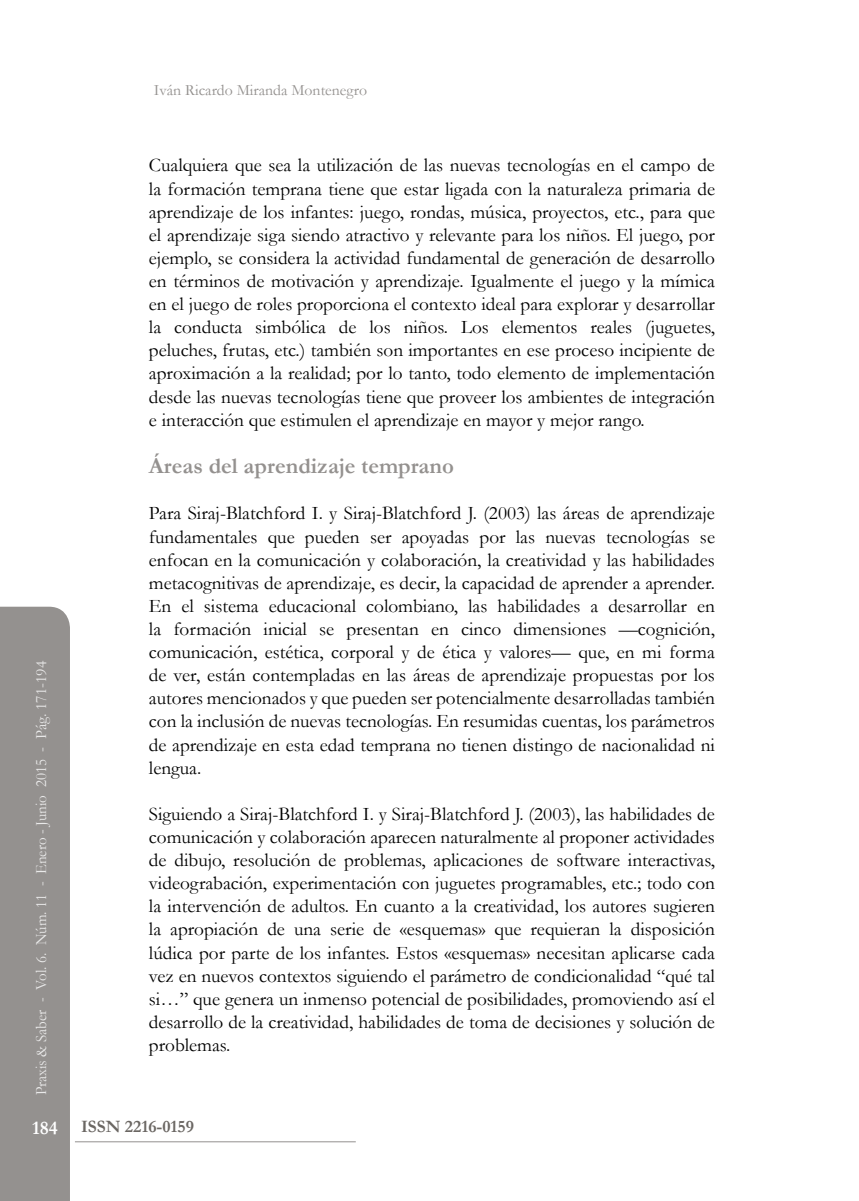
<style>
.page{position:relative;width:859px;height:1201px;background:#fff}
.page>*{position:absolute;margin:0;border:0;box-sizing:border-box;transform-origin:0 0}
.t1{font:700 22.75px "Garamond";color:#94918f}
.t2{font:19.25px/23.1px "Garamond";color:#000;text-align:justify}
.t3{font:700 17.5px "Garamond";color:#6b6763}
.t4{font:15.75px "Garamond";color:#e9e9e9;scale:.95 1}
.t5{font:15.75px "Garamond";color:#94918f}
.s1{font-size:19.25px;color:#fff}
</style>
<div class="page">
<div style="left:0;top:606px;width:70px;height:594px;background:#94918f"></div>
<hr style="left:75px;top:1141px;width:280px;height:1px;background:#94918f">
<p class="t4" style="left:30px;top:1095px;width:459px;rotate:-90deg">Praxis &amp; Saber - Vol. 6. Núm. 11 - Enero - Junio 2015 - Pág. 171-194</p>
<p class="t5" style="left:154px;top:80px;width:215px">Iván Ricardo Miranda Montenegro</p>
<p class="t2" style="left:149px;top:153px;width:567px">Cualquiera que sea la utilización de las nuevas tecnologías en el campo de la formación temprana tiene que estar ligada con la naturaleza primaria de aprendizaje de los infantes: juego, rondas, música, proyectos, etc., para que el aprendizaje siga siendo atractivo y relevante para los niños. El juego, por ejemplo, se considera la actividad fundamental de generación de desarrollo en términos de motivación y aprendizaje. Igualmente el juego y la mímica en el juego de roles proporciona el contexto ideal para explorar y desarrollar la conducta simbólica de los niños. Los elementos reales (juguetes, peluches, frutas, etc.) también son importantes en ese proceso incipiente de aproximación a la realidad; por lo tanto, todo elemento de implementación desde las nuevas tecnologías tiene que proveer los ambientes de integración e interacción que estimulen el aprendizaje en mayor y mejor rango.</p>
<p class="t1" style="left:149px;top:450px;width:306px">Áreas del aprendizaje temprano</p>
<p class="t2" style="left:149px;top:501px;width:567px">Para Siraj-Blatchford I. y Siraj-Blatchford J. (2003) las áreas de aprendizaje fundamentales que pueden ser apoyadas por las nuevas tecnologías se enfocan en la comunicación y colaboración, la creatividad y las habilidades metacognitivas de aprendizaje, es decir, la capacidad de aprender a aprender.<br>En el sistema educacional colombiano, las habilidades a desarrollar en la formación inicial se presentan en cinco dimensiones —cognición, comunicación, estética, corporal y de ética y valores— que, en mi forma de ver, están contempladas en las áreas de aprendizaje propuestas por los autores mencionados y que pueden ser potencialmente desarrolladas también con la inclusión de nuevas tecnologías. En resumidas cuentas, los parámetros de aprendizaje en esta edad temprana no tienen distingo de nacionalidad ni lengua.</p>
<p class="t2" style="left:149px;top:801px;width:567px">Siguiendo a Siraj-Blatchford I. y Siraj-Blatchford J. (2003), las habilidades de comunicación y colaboración aparecen naturalmente al proponer actividades de dibujo, resolución de problemas, aplicaciones de software interactivas, videograbación, experimentación con juguetes programables, etc.; todo con la intervención de adultos. En cuanto a la creatividad, los autores sugieren la apropiación de una serie de «esquemas» que requieran la disposición lúdica por parte de los infantes. Estos «esquemas» necesitan aplicarse cada vez en nuevos contextos siguiendo el parámetro de condicionalidad “qué tal si…” que genera un inmenso potencial de posibilidades, promoviendo así el desarrollo de la creatividad, habilidades de toma de decisiones y solución de problemas.</p>
<p class="t3" style="left:32px;top:1114px;width:163px"><span class="s1">184</span> ISSN 2216-0159</p>
</div>
